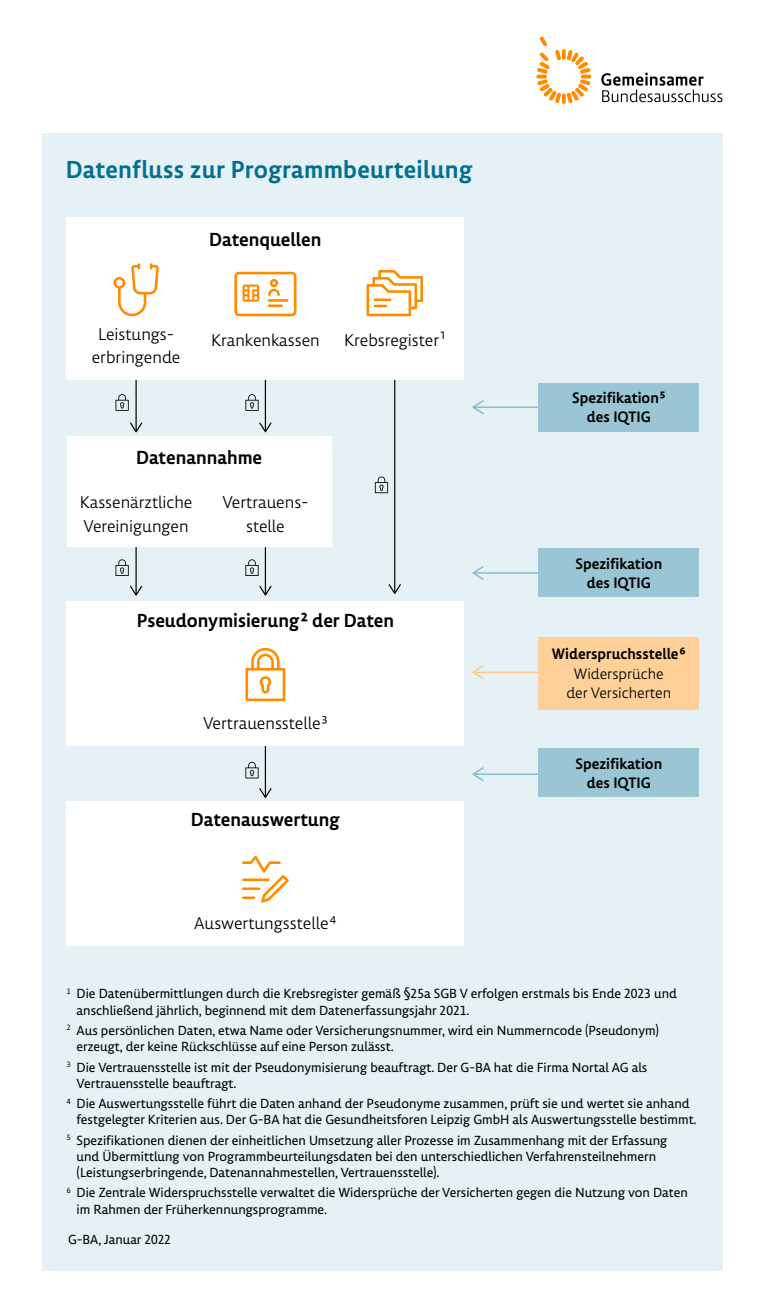
<style>
.page{position:relative;width:766px;height:1314px;background:#fff}
.page>*{position:absolute;margin:0;border:0;box-sizing:border-box;transform-origin:0 0}
.t1{font:500 25.35px "Lemon Sans Next";letter-spacing:.01em;color:#006f94}
.t2{font:500 19.5px "Lemon Sans Next";color:#000}
.t3{font:17.55px/23.2px "Lemon Sans Next S Light";color:#000;text-align:center}
.t4{font:500 15.6px/19.5px "Lemon Sans Next";color:#000;text-align:center}
.t5{font:15.6px/19.5px "Lemon Sans Next S Light";color:#000;text-align:center}
.t6{font:13.65px/16.4px "Lemon Sans Next";color:#000}
.t7{font:13.5px "Lemon Sans Next";color:#000}
.s1{font-family:"Lemon Sans Next";font-weight:500}
</style>
<div class="page">
<svg style="left:601px;top:73px;width:121px;height:29px"></svg>
<svg style="left:536px;top:36px;width:55px;height:68px"></svg>
<div style="left:43px;top:134px;width:680px;height:1137px;background:#e5f1f4"></div>
<hr style="left:135px;top:380px;width:2px;height:51px;background:#000">
<svg style="left:130px;top:422px;width:12px;height:10px"></svg>
<hr style="left:265px;top:380px;width:1px;height:51px;background:#000">
<svg style="left:259px;top:422px;width:12px;height:10px"></svg>
<hr style="left:394px;top:380px;width:1px;height:213px;background:#000">
<svg style="left:388px;top:584px;width:13px;height:10px"></svg>
<div style="left:67px;top:217px;width:397px;height:163px;background:#fff"></div>
<div style="left:67px;top:801px;width:397px;height:144px;background:#fff"></div>
<hr style="left:474px;top:672px;width:64px;height:1px;background:#ffc680">
<svg style="left:472px;top:665px;width:11px;height:14px"></svg>
<hr style="left:474px;top:406px;width:64px;height:2px;background:#80b7ca">
<svg style="left:472px;top:400px;width:11px;height:14px"></svg>
<hr style="left:474px;top:572px;width:64px;height:2px;background:#80b7ca">
<svg style="left:472px;top:566px;width:11px;height:14px"></svg>
<div style="left:538px;top:549px;width:161px;height:48px;background:#99c5d4"></div>
<hr style="left:474px;top:773px;width:64px;height:2px;background:#80b7ca">
<svg style="left:472px;top:767px;width:11px;height:14px"></svg>
<div style="left:538px;top:637px;width:161px;height:73px;background:#ffd199"></div>
<div style="left:538px;top:383px;width:161px;height:49px;background:#99c5d4"></div>
<div style="left:538px;top:749px;width:161px;height:48px;background:#99c5d4"></div>
<svg style="left:113px;top:263px;width:46px;height:53px"></svg>
<svg style="left:234px;top:272px;width:62px;height:44px"></svg>
<svg style="left:366px;top:270px;width:57px;height:46px"></svg>
<svg style="left:242px;top:856px;width:47px;height:46px"></svg>
<svg style="left:115px;top:394px;width:14px;height:17px"></svg>
<svg style="left:245px;top:394px;width:13px;height:17px"></svg>
<hr style="left:135px;top:547px;width:2px;height:47px;background:#000">
<svg style="left:130px;top:586px;width:12px;height:10px"></svg>
<hr style="left:265px;top:547px;width:1px;height:47px;background:#000">
<svg style="left:259px;top:586px;width:12px;height:10px"></svg>
<svg style="left:115px;top:559px;width:14px;height:17px"></svg>
<svg style="left:245px;top:559px;width:13px;height:17px"></svg>
<hr style="left:265px;top:745px;width:1px;height:52px;background:#000">
<svg style="left:259px;top:788px;width:12px;height:10px"></svg>
<svg style="left:245px;top:762px;width:13px;height:16px"></svg>
<svg style="left:375px;top:476px;width:13px;height:17px"></svg>
<div style="left:67px;top:437px;width:264px;height:110px;background:#fff"></div>
<div style="left:67px;top:601px;width:397px;height:144px;background:#fff"></div>
<svg style="left:245px;top:648px;width:40px;height:53px"></svg>
<h1 class="t1" style="left:66px;top:153px;width:408px">Datenfluss zur Programmbeurteilung</h1>
<p class="t2" style="left:209px;top:227px;width:114px">Datenquellen</p>
<p class="t3" style="left:92px;top:323px;width:90px">Leistungs&shy;erbringende</p>
<p class="t3" style="left:211px;top:329px;width:110px">Krankenkassen</p>
<p class="t3" style="left:344px;top:329px;width:102px">Krebsregister¹</p>
<p class="t2" style="left:136px;top:445px;width:127px">Datenannahme</p>
<p class="t3" style="left:80px;top:491px;width:114px;text-align:left">Kassenärztliche<br>Vereinigungen</p>
<p class="t3" style="left:222px;top:491px;width:88px">Vertrauens&shy;stelle</p>
<p class="t2" style="left:137px;top:608px;width:259px">Pseudonymisierung2 der Daten</p>
<p class="t3" style="left:203px;top:711px;width:126px">Vertrauensstelle3</p>
<p class="t2" style="left:191px;top:808px;width:150px">Datenauswertung</p>
<p class="t3" style="left:194px;top:912px;width:144px">Auswertungsstelle4</p>
<p class="t4" style="left:572px;top:388px;width:95px">Spezifikation5 des IQTIG</p>
<p class="t4" style="left:575px;top:553px;width:88px">Spezifikation des IQTIG</p>
<p class="t5" style="left:552px;top:644px;width:135px"><span class="s1">Widerspruchsstelle6<br></span>Widersprüche<br>der Versicherten</p>
<p class="t4" style="left:575px;top:753px;width:88px">Spezifikation des IQTIG</p>
<p class="t6" style="left:77px;top:985px;width:601px;text-indent:-10px"><sup>1</sup> Die Datenübermittlungen durch die Krebsregister gemäß §25a SGB V erfolgen erstmals bis Ende 2023 und anschließend jährlich, beginnend mit dem Datenerfassungsjahr 2021.</p>
<p class="t6" style="left:77px;top:1022px;width:583px;text-indent:-10px"><sup>2</sup> Aus persönlichen Daten, etwa Name oder Versicherungsnummer, wird ein Nummerncode (Pseudonym) erzeugt, der keine Rückschlüsse auf eine Person zulässt.</p>
<p class="t6" style="left:77px;top:1059px;width:572px;text-indent:-10px"><sup>3</sup> Die Vertrauensstelle ist mit der Pseudonymisierung beauftragt. Der G-BA hat die Firma Nortal AG als<br>Vertrauensstelle beauftragt.</p>
<p class="t6" style="left:77px;top:1095px;width:621px;text-indent:-10px"><sup>4</sup> Die Auswertungsstelle führt die Daten anhand der Pseudonyme zusammen, prüft sie und wertet sie anhand festgelegter Kriterien aus. Der G-BA hat die Gesundheitsforen Leipzig GmbH als Auswertungsstelle bestimmt.</p>
<p class="t6" style="left:77px;top:1132px;width:592px;text-indent:-10px"><sup>5</sup> Spezifikationen dienen der einheitlichen Umsetzung aller Prozesse im Zusammenhang mit der Erfassung und Übermittlung von Programmbeurteilungsdaten bei den unterschiedlichen Verfahrensteilnehmern (Leistungserbringende, Datenannahmestellen, Vertrauensstelle).</p>
<p class="t6" style="left:77px;top:1184px;width:612px;text-indent:-10px"><sup>6</sup> Die Zentrale Widerspruchsstelle verwaltet die Widersprüche der Versicherten gegen die Nutzung von Daten im Rahmen der Früherkennungsprogramme.</p>
<p class="t7" style="left:68px;top:1231px;width:104px">G-BA, Januar 2022</p>
</div>
